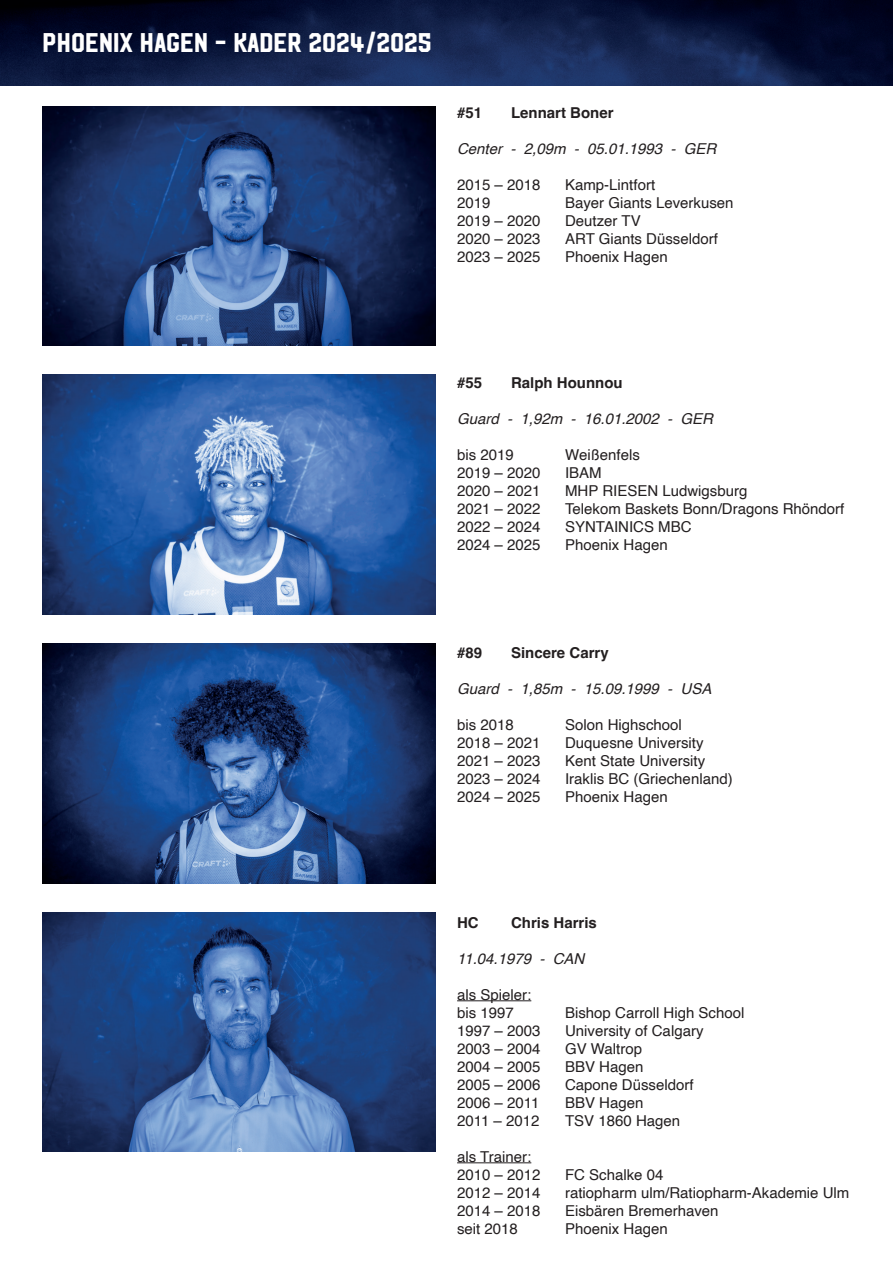
<style>
.page{position:relative;width:893px;height:1263px;background:#fff}
.page>*{position:absolute;margin:0;border:0;box-sizing:border-box;transform-origin:0 0}
.t1{font:27px "Phoenix Hudson NY";color:#fff}
.t2{font:15px/18px "Helvetica";color:#231f20}
.t3{font:italic 15px "Helvetica";color:#231f20}
.t4{font:700 15px "Helvetica";color:#231f20}
</style>
<div class="page">
<img style="left:43px;top:375px;width:393px;height:239px">
<img style="left:0;top:0;width:893px;height:85px">
<hr style="left:457px;top:1000px;width:74px;height:1px;background:#231f20">
<hr style="left:457px;top:1162px;width:74px;height:1px;background:#231f20">
<img style="left:43px;top:912px;width:393px;height:240px">
<img style="left:43px;top:643px;width:393px;height:240px">
<img style="left:43px;top:106px;width:393px;height:240px">
<h1 class="t1" style="left:43px;top:25px;width:391px">PHOENIX HAGEN - KADER 2024/2025</h1>
<p class="t4" style="left:457px;top:103px;width:27px">#51</p>
<p class="t4" style="left:511px;top:103px;width:104px">Lennart Boner</p>
<p class="t3" style="left:457px;top:136px;width:261px">Center - 2,09m - 05.01.1993 - GER</p>
<p class="t2" style="left:457px;top:176px;width:85px">2015 – 2018</p>
<p class="t2" style="left:565px;top:176px;width:92px">Kamp-Lintfort</p>
<p class="t2" style="left:457px;top:194px;width:35px">2019</p>
<p class="t2" style="left:565px;top:194px;width:170px">Bayer Giants Leverkusen</p>
<p class="t2" style="left:457px;top:212px;width:85px">2019 – 2020</p>
<p class="t2" style="left:565px;top:212px;width:77px">Deutzer TV</p>
<p class="t2" style="left:457px;top:230px;width:85px">2020 – 2023</p>
<p class="t2" style="left:565px;top:230px;width:154px">ART Giants Düsseldorf</p>
<p class="t2" style="left:457px;top:248px;width:85px">2023 – 2025</p>
<p class="t2" style="left:565px;top:248px;width:104px">Phoenix Hagen</p>
<p class="t4" style="left:457px;top:373px;width:27px">#55</p>
<p class="t4" style="left:511px;top:373px;width:113px">Ralph Hounnou</p>
<p class="t3" style="left:457px;top:406px;width:257px">Guard - 1,92m - 16.01.2002 - GER</p>
<p class="t2" style="left:457px;top:446px;width:58px">bis 2019</p>
<p class="t2" style="left:565px;top:446px;width:76px">Weißenfels</p>
<p class="t2" style="left:457px;top:464px;width:85px">2019 – 2020</p>
<p class="t2" style="left:565px;top:464px;width:38px">IBAM</p>
<p class="t2" style="left:457px;top:482px;width:85px">2020 – 2021</p>
<p class="t2" style="left:565px;top:482px;width:184px">MHP RIESEN Ludwigsburg</p>
<p class="t2" style="left:457px;top:500px;width:85px">2021 – 2022</p>
<p class="t2" style="left:565px;top:500px;width:281px">Telekom Baskets Bonn/Dragons Rhöndorf</p>
<p class="t2" style="left:457px;top:518px;width:85px">2022 – 2024</p>
<p class="t2" style="left:565px;top:518px;width:128px">SYNTAINICS MBC</p>
<p class="t2" style="left:457px;top:536px;width:85px">2024 – 2025</p>
<p class="t2" style="left:565px;top:536px;width:104px">Phoenix Hagen</p>
<p class="t4" style="left:457px;top:643px;width:27px">#89</p>
<p class="t4" style="left:511px;top:643px;width:99px">Sincere Carry</p>
<p class="t3" style="left:457px;top:676px;width:256px">Guard - 1,85m - 15.09.1999 - USA</p>
<p class="t2" style="left:457px;top:716px;width:58px">bis 2018</p>
<p class="t2" style="left:565px;top:716px;width:118px">Solon Highschool</p>
<p class="t2" style="left:457px;top:734px;width:85px">2018 – 2021</p>
<p class="t2" style="left:565px;top:734px;width:140px">Duquesne University</p>
<p class="t2" style="left:457px;top:752px;width:85px">2021 – 2023</p>
<p class="t2" style="left:565px;top:752px;width:142px">Kent State University</p>
<p class="t2" style="left:457px;top:770px;width:85px">2023 – 2024</p>
<p class="t2" style="left:565px;top:770px;width:169px">Iraklis BC (Griechenland)</p>
<p class="t2" style="left:457px;top:788px;width:85px">2024 – 2025</p>
<p class="t2" style="left:565px;top:788px;width:104px">Phoenix Hagen</p>
<p class="t4" style="left:457px;top:913px;width:23px">HC</p>
<p class="t4" style="left:511px;top:913px;width:87px">Chris Harris</p>
<p class="t3" style="left:457px;top:946px;width:129px">11.04.1979 - CAN</p>
<p class="t2" style="left:457px;top:986px;width:76px">als Spieler: bis 1997</p>
<p class="t2" style="left:565px;top:1004px;width:181px">Bishop Carroll High School</p>
<p class="t2" style="left:457px;top:1022px;width:85px">1997 – 2003</p>
<p class="t2" style="left:565px;top:1022px;width:140px">University of Calgary</p>
<p class="t2" style="left:457px;top:1040px;width:85px">2003 – 2004</p>
<p class="t2" style="left:565px;top:1040px;width:78px">GV Waltrop</p>
<p class="t2" style="left:457px;top:1058px;width:85px">2004 – 2005</p>
<p class="t2" style="left:565px;top:1058px;width:80px">BBV Hagen</p>
<p class="t2" style="left:457px;top:1076px;width:85px">2005 – 2006</p>
<p class="t2" style="left:565px;top:1076px;width:130px">Capone Düsseldorf</p>
<p class="t2" style="left:457px;top:1094px;width:84px">2006 – 2011</p>
<p class="t2" style="left:565px;top:1094px;width:80px">BBV Hagen</p>
<p class="t2" style="left:457px;top:1112px;width:84px">2011 – 2012</p>
<p class="t2" style="left:565px;top:1112px;width:117px">TSV 1860 Hagen</p>
<p class="t2" style="left:457px;top:1148px;width:85px">als Trainer:<br>2010 – 2012</p>
<p class="t2" style="left:565px;top:1166px;width:100px">FC Schalke 04</p>
<p class="t2" style="left:457px;top:1184px;width:85px">2012 – 2014</p>
<p class="t2" style="left:565px;top:1184px;width:286px">ratiopharm ulm/Ratiopharm-Akademie Ulm</p>
<p class="t2" style="left:457px;top:1202px;width:85px">2014 – 2018</p>
<p class="t2" style="left:565px;top:1202px;width:155px">Eisbären Bremerhaven</p>
<p class="t2" style="left:457px;top:1220px;width:62px">seit 2018</p>
<p class="t2" style="left:565px;top:1220px;width:104px">Phoenix Hagen</p>
</div>
